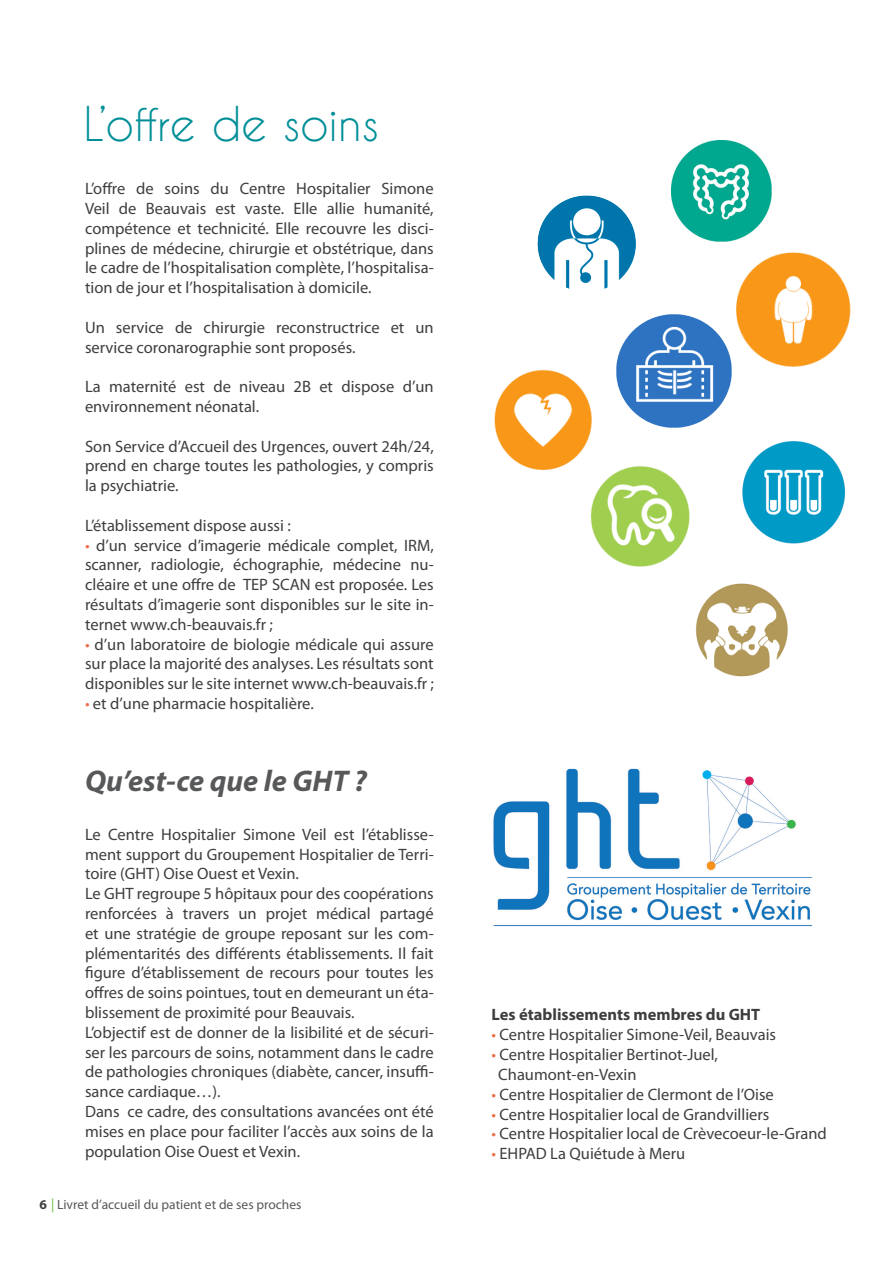
<style>
.page{position:relative;width:893px;height:1263px;background:#fff}
.page>*{position:absolute;margin:0;border:0;box-sizing:border-box;transform-origin:0 0}
.t1{font:45px "Caviar Dreams";color:#008f97}
.t2{font:italic 700 30px "Myriad Pro";color:#57585a}
.t3{font:16.5px/19.8px "Myriad Pro";color:#3e3e3f;text-align:justify}
.t4{font:700 16.5px "Myriad Pro";color:#3e3e3f}
.t5{font:13.5px "Myriad Pro";color:#57585a}
.s1{color:#ed714c}
.s2{font-weight:700;color:#3e3e3f}
.s3{font-family:"Myanmar Text";color:#6ebe44}
</style>
<div class="page">
<img style="left:736px;top:252px;width:115px;height:115px">
<img style="left:672px;top:140px;width:100px;height:102px">
<img style="left:616px;top:314px;width:116px;height:114px">
<img style="left:537px;top:195px;width:99px;height:94px">
<img style="left:742px;top:441px;width:103px;height:103px">
<img style="left:493px;top:768px;width:319px;height:159px">
<img style="left:590px;top:466px;width:100px;height:101px">
<img style="left:695px;top:583px;width:93px;height:94px">
<img style="left:494px;top:369px;width:100px;height:103px">
<p class="t1" style="left:84px;top:97px;width:297px">L’offre de soins</p>
<p class="t3" style="left:85px;top:178px;width:350px">L’offre de soins du Centre Hospitalier Simone Veil de Beauvais est vaste. Elle allie humanité, compétence et technicité. Elle recouvre les disci&shy;plines de médecine, chirurgie et obstétrique, dans le cadre de l’hospitalisation complète, l’hospitalisa&shy;tion de jour et l’hospitalisation à domicile.</p>
<p class="t3" style="left:85px;top:317px;width:350px">Un service de chirurgie reconstructrice et un service coronarographie sont proposés.</p>
<p class="t3" style="left:85px;top:376px;width:350px">La maternité est de niveau 2B et dispose d’un environnement néonatal.</p>
<p class="t3" style="left:85px;top:436px;width:350px">Son Service d’Accueil des Urgences, ouvert 24h/24, prend en charge toutes les pathologies, y compris la psychiatrie.</p>
<p class="t3" style="left:85px;top:515px;width:207px">L’établissement dispose aussi :</p>
<p class="t3" style="left:85px;top:535px;width:350px"><span class="s1">•</span> d’un service d’imagerie médicale complet, IRM, scanner, radiologie, échographie, médecine nu&shy;cléaire et une offre de TEP SCAN est proposée. Les résultats d’imagerie sont disponibles sur le site in&shy;ternet www.ch-beauvais.fr ;</p>
<p class="t3" style="left:85px;top:634px;width:350px"><span class="s1">•</span> d’un laboratoire de biologie médicale qui assure sur place la majorité des analyses. Les résultats sont disponibles sur le site internet www.ch-beauvais.fr ;</p>
<p class="t3" style="left:85px;top:693px;width:230px"><span class="s1">•</span> et d’une pharmacie hospitalière.</p>
<p class="t2" style="left:85px;top:761px;width:283px">Qu’est-ce que le GHT ?</p>
<p class="t3" style="left:85px;top:824px;width:350px">Le Centre Hospitalier Simone Veil est l’établisse&shy;ment support du Groupement Hospitalier de Terri&shy;toire (GHT) Oise Ouest et Vexin.</p>
<p class="t3" style="left:85px;top:883px;width:350px">Le GHT regroupe 5 hôpitaux pour des coopérations renforcées à travers un projet médical partagé et une stratégie de groupe reposant sur les com&shy;plémentarités des différents établissements. Il fait figure d’établissement de recours pour toutes les offres de soins pointues, tout en demeurant un éta&shy;blissement de proximité pour Beauvais.</p>
<p class="t3" style="left:85px;top:1022px;width:350px">L’objectif est de donner de la lisibilité et de sécuri&shy;ser les parcours de soins, notamment dans le cadre de pathologies chroniques (diabète, cancer, insuffi&shy;sance cardiaque…).</p>
<p class="t3" style="left:85px;top:1101px;width:350px">Dans ce cadre, des consultations avancées ont été mises en place pour faciliter l’accès aux soins de la population Oise Ouest et Vexin.</p>
<p class="t5" style="left:39px;top:1196px;width:264px"><span class="s2">6</span> <span class="s3">|</span> Livret d’accueil du patient et de ses proches</p>
<p class="t4" style="left:492px;top:1004px;width:270px">Les établissements membres du GHT</p>
<p class="t3" style="left:492px;top:1024px;width:286px"><span class="s1">•</span> Centre Hospitalier Simone-Veil, Beauvais</p>
<p class="t3" style="left:492px;top:1044px;width:228px"><span class="s1">•</span> Centre Hospitalier Bertinot-Juel,</p>
<p class="t3" style="left:498px;top:1064px;width:140px">Chaumont-en-Vexin</p>
<p class="t3" style="left:492px;top:1084px;width:284px"><span class="s1">•</span> Centre Hospitalier de Clermont de l’Oise</p>
<p class="t3" style="left:492px;top:1104px;width:279px"><span class="s1">•</span> Centre Hospitalier local de Grandvilliers</p>
<p class="t3" style="left:492px;top:1123px;width:337px"><span class="s1">•</span> Centre Hospitalier local de Crèvecoeur-le-Grand</p>
<p class="t3" style="left:492px;top:1143px;width:195px"><span class="s1">•</span> EHPAD La Quiétude à Meru</p>
</div>
